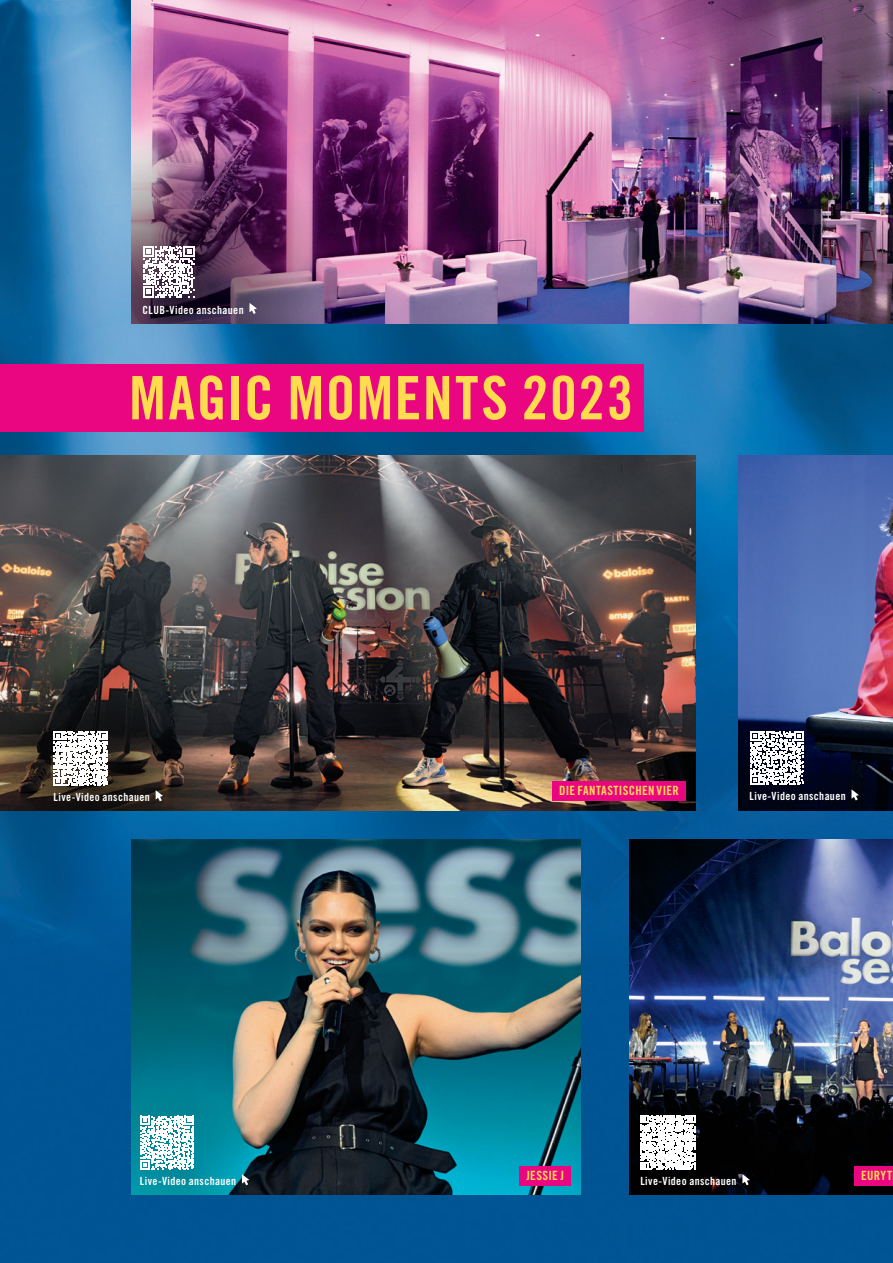
<style>
.page{position:relative;width:893px;height:1263px;background:#fff}
.page>*{position:absolute;margin:0;border:0;box-sizing:border-box;transform-origin:0 0}
.t1{font:60px "Trade Gothic LT Bold Cond Twenty";letter-spacing:.025em;color:#ffdb50}
.t2{font:12.75px "Trade Gothic LT Bold Cond Twenty";letter-spacing:.025em;color:#ffdb50}
.t3{font:11.25px "Trade Gothic LT Bold Cond Twenty";letter-spacing:.035em;color:#fff}
</style>
<div class="page">
<img style="left:0;top:0;width:893px;height:1263px">
<img style="left:739px;top:455px;width:154px;height:355px">
<img style="left:629px;top:840px;width:264px;height:355px">
<img style="left:132px;top:840px;width:449px;height:355px">
<img style="left:132px;top:0;width:761px;height:323px">
<img style="left:0;top:455px;width:696px;height:355px">
<div style="left:0;top:364px;width:643px;height:67px;background:#ea0680"></div>
<img style="left:132px;top:117px;width:221px;height:206px">
<div style="left:854px;top:1166px;width:39px;height:19px;background:#ea0680"></div>
<div style="left:519px;top:1166px;width:52px;height:19px;background:#ea0680"></div>
<div style="left:552px;top:781px;width:134px;height:19px;background:#ea0680"></div>
<svg style="left:8px;top:810px;width:146px;height:21px;background:#02578e"></svg>
<svg style="left:0;top:647px;width:239px;height:163px;background:#433b38"></svg>
<svg style="left:131px;top:1083px;width:141px;height:112px;background:#4197a0"></svg>
<svg style="left:640px;top:1115px;width:55px;height:55px"></svg>
<svg style="left:742px;top:1174px;width:8px;height:11px"></svg>
<svg style="left:750px;top:731px;width:54px;height:54px"></svg>
<svg style="left:851px;top:789px;width:8px;height:11px"></svg>
<svg style="left:143px;top:246px;width:52px;height:51px"></svg>
<svg style="left:249px;top:303px;width:8px;height:11px"></svg>
<p class="t3" style="left:142px;top:303px;width:103px">CLUB-Video anschauen</p>
<h1 class="t1" style="left:129px;top:361px;width:506px">MAGIC MOMENTS 2023</h1>
<p class="t3" style="left:54px;top:790px;width:98px">Live-Video anschauen</p>
<p class="t2" style="left:559px;top:783px;width:121px">DIE FANTASTISCHEN VIER</p>
<p class="t3" style="left:749px;top:789px;width:98px">Live-Video anschauen</p>
<p class="t2" style="left:526px;top:1168px;width:39px">JESSIE J</p>
<p class="t2" style="left:861px;top:1168px;width:32px">EURYT</p>
<p class="t3" style="left:140px;top:1174px;width:98px">Live-Video anschauen</p>
<p class="t3" style="left:640px;top:1174px;width:98px">Live-Video anschauen</p>
</div>
